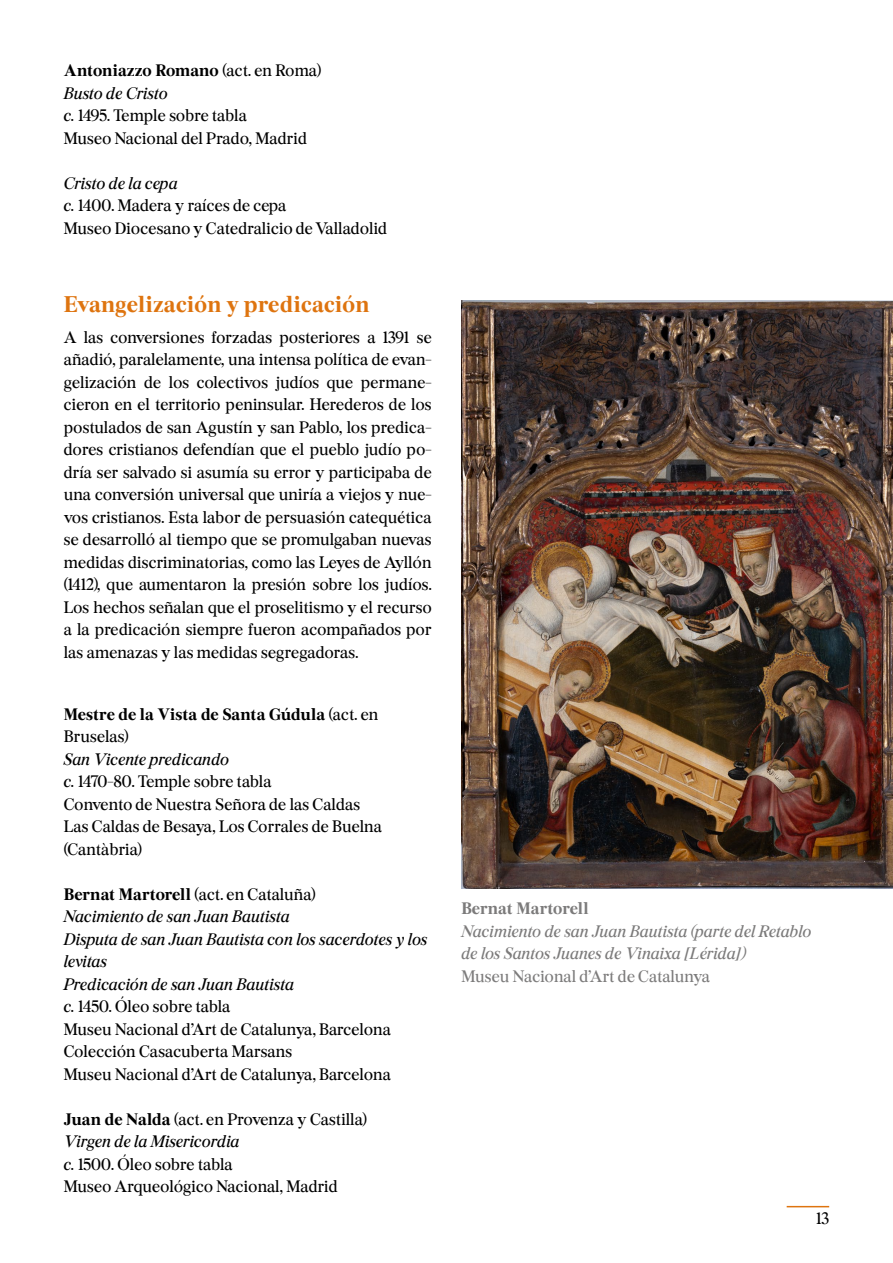
<style>
.page{position:relative;width:893px;height:1263px;background:#fff}
.page>*{position:absolute;margin:0;border:0;box-sizing:border-box;transform-origin:0 0}
.Subtitolar_2{font:700 22.5px "Burgess Pro";letter-spacing:.01em;color:#de740f}
.Texte_2{font:16.5px/22.5px "Burgess Pro";letter-spacing:.01em;color:#000;text-align:justify}
.Texte_3{font:16.5px/22.5px "Burgess Pro";letter-spacing:.005em;color:#000}
.Texte_3-2{font:italic 16.5px/22.5px "Burgess Pro";letter-spacing:.02em;color:#000}
.Texte_3-3{font:italic 16.5px/22.5px "Burgess Pro";letter-spacing:.025em;color:#7c7b7b}
.Texte_2-2{font:700 16.5px/22.5px "Burgess Pro";letter-spacing:-.005em;color:#000}
.Texte_3-4{font:16.5px "Burgess Pro";letter-spacing:.005em;color:#7c7b7b}
.Texte_3-5{font:700 16.5px "Burgess Pro";letter-spacing:-.005em;color:#000}
.Texte_2-3{font:700 16.5px "Burgess Pro";color:#7c7b7b}
.s1{font-weight:400}
.s2{font-style:italic}
.s3{font-weight:700}
</style>
<div class="page">
<hr style="left:787px;top:1206px;width:42px;height:1px;background:#de740f">
<img style="left:461px;top:300px;width:432px;height:588px">
<p class="Texte_3-5" style="left:64px;top:60px;width:259px">Antoniazzo Romano <span class="s1">(act. en Roma)</span></p>
<p class="Texte_3-2" style="left:64px;top:82px;width:105px">Busto de Cristo</p>
<p class="Texte_3" style="left:64px;top:105px;width:185px"><span class="s2">c.</span> 1495. Temple sobre tabla</p>
<p class="Texte_3" style="left:64px;top:127px;width:245px">Museo Nacional del Prado, Madrid</p>
<p class="Texte_3-2" style="left:64px;top:172px;width:115px">Cristo de la cepa</p>
<p class="Texte_3" style="left:64px;top:195px;width:224px"><span class="s2">c.</span> 1400. Madera y raíces de cepa</p>
<p class="Texte_3" style="left:64px;top:217px;width:325px">Museo Diocesano y Catedralicio de Valladolid</p>
<p class="Subtitolar_2" style="left:64px;top:290px;width:308px">Evangelización y predicación</p>
<p class="Texte_2" style="left:64px;top:326px;width:369px">A las conversiones forzadas posteriores a 1391 se añadió, paralelamente, una intensa política de evan&shy;gelización de los colectivos judíos que permane&shy;cieron en el territorio peninsular. Herederos de los postulados de san Agustín y san Pablo, los predica&shy;dores cristianos defendían que el pueblo judío po&shy;dría ser salvado si asumía su error y participaba de una conversión universal que uniría a viejos y nue&shy;vos cristianos. Esta labor de persuasión catequética se desarrolló al tiempo que se promulgaban nuevas medidas discriminatorias, como las Leyes de Ayllón (1412), que aumentaron la presión sobre los judíos.<br>Los hechos señalan que el proselitismo y el recurso a la predicación siempre fueron acompañados por las amenazas y las medidas segregadoras.</p>
<p class="Texte_2-2" style="left:64px;top:704px;width:316px">Mestre de la Vista de Santa Gúdula <span class="s1">(act. en<br>Bruselas)</span></p>
<p class="Texte_3-2" style="left:64px;top:748px;width:167px">San Vicente predicando</p>
<p class="Texte_3" style="left:64px;top:771px;width:209px"><span class="s2">c.</span> 1470-80. Temple sobre tabla</p>
<p class="Texte_3" style="left:64px;top:793px;width:298px">Convento de Nuestra Señora de las Caldas</p>
<p class="Texte_3" style="left:64px;top:816px;width:320px">Las Caldas de Besaya, Los Corrales de Buelna (Cantàbria)</p>
<p class="Texte_3" style="left:64px;top:883px;width:254px"><span class="s3">Bernat Martorell</span> (act. en Cataluña)</p>
<p class="Texte_3-2" style="left:64px;top:906px;width:227px">Nacimiento de san Juan Bautista</p>
<p class="Texte_3-2" style="left:64px;top:928px;width:365px">Disputa de san Juan Bautista con los sacerdotes y los levitas</p>
<p class="Texte_3-2" style="left:64px;top:973px;width:231px">Predicación de san Juan Bautista</p>
<p class="Texte_3" style="left:64px;top:996px;width:168px"><span class="s2">c.</span> 1450. Óleo sobre tabla</p>
<p class="Texte_3" style="left:64px;top:1018px;width:329px">Museu Nacional d’Art de Catalunya, Barcelona</p>
<p class="Texte_3" style="left:64px;top:1041px;width:230px">Colección Casacuberta Marsans</p>
<p class="Texte_3" style="left:64px;top:1063px;width:329px">Museu Nacional d’Art de Catalunya, Barcelona</p>
<p class="Texte_3" style="left:64px;top:1108px;width:305px"><span class="s3">Juan de Nalda</span> (act. en Provenza y Castilla)</p>
<p class="Texte_3-2" style="left:64px;top:1131px;width:177px">Virgen de la Misericordia</p>
<p class="Texte_3" style="left:64px;top:1153px;width:170px"><span class="s2">c.</span> 1500. Óleo sobre tabla</p>
<p class="Texte_3" style="left:64px;top:1176px;width:276px">Museo Arqueológico Nacional, Madrid</p>
<p class="Texte_2-3" style="left:461px;top:898px;width:129px">Bernat Martorell</p>
<p class="Texte_3-3" style="left:461px;top:920px;width:351px">Nacimiento de san Juan Bautista (parte del Retablo de los Santos Juanes de Vinaixa [Lérida])</p>
<p class="Texte_3-4" style="left:461px;top:966px;width:250px">Museu Nacional d’Art de Catalunya</p>
<p class="Texte_2" style="left:816px;top:1207px;width:14px">13</p>
</div>
